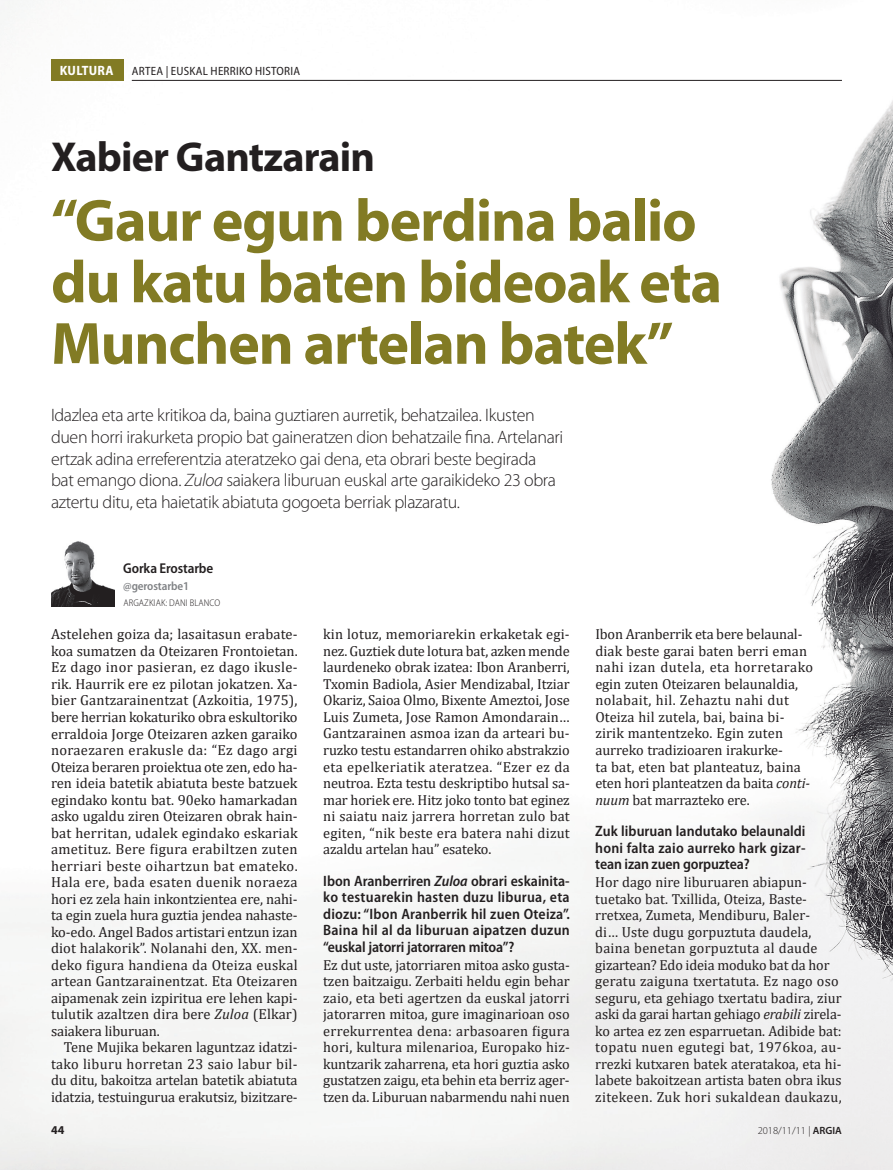
<style>
.page{position:relative;width:893px;height:1170px;background:#fff}
.page>*{position:absolute;margin:0;border:0;box-sizing:border-box;transform-origin:0 0}
.t1{font:700 60px/61.5px "Myriad Pro";letter-spacing:-.02em;color:#827b24}
.t2{font:700 42px "Myriad Pro";letter-spacing:-.02em;color:#231f20}
.t3{font:300 18px/21.6px "Myriad Pro";letter-spacing:-.02em;color:#231f20}
.t4{font:600 semi-condensed 15px/16.5px "Myriad Pro";letter-spacing:-.005em;color:#231f20;text-align:justify}
.t5{font:14.55px/16.5px "Cambria";color:#231f20;text-align:justify}
.t6{font:600 semi-condensed 14.25px "Myriad Pro";letter-spacing:-.01em;color:#231f20}
.t7{font:700 semi-condensed 13.5px "Myriad Pro";letter-spacing:.02em;color:#fff}
.t8{font:semi-condensed 12px "Myriad Pro";letter-spacing:.02em;color:#231f20}
.t9{font:600 semi-condensed 12px "Myriad Pro";letter-spacing:-.01em;color:#808285}
.t10{font:700 12px "Myriad Pro";color:#231f20}
.t11{font:300 10.5px "Myriad Pro";color:#231f20}
.t12{font:300 semi-condensed 9.75px "Myriad Pro";letter-spacing:.01em;color:#231f20}
.s1{font-style:italic}
.s2{font-weight:600}
</style>
<div class="page">
<img style="left:0;top:0;width:893px;height:1169px">
<img style="left:51px;top:540px;width:64px;height:66px">
<hr style="left:132px;top:80px;width:710px;height:1px;background:#231f20">
<div style="left:51px;top:60px;width:72px;height:21px;background:#827b24"></div>
<p class="t7" style="left:60px;top:62px;width:55px">KULTURA</p>
<p class="t8" style="left:132px;top:63px;width:169px">ARTEA | EUSKAL HERRIKO HISTORIA</p>
<h2 class="t2" style="left:51px;top:129px;width:325px">Xabier Gantzarain</h2>
<h1 class="t1" style="left:51px;top:188px;width:673px">“Gaur egun berdina balio du katu baten bideoak eta<br>Munchen artelan batek”</h1>
<p class="t3" style="left:51px;top:404px;width:514px">Idazlea eta arte kritikoa da, baina guztiaren aurretik, behatzailea. Ikusten duen horri irakurketa propio bat gaineratzen dion behatzaile fina. Artelanari ertzak adina erreferentzia ateratzeko gai dena, eta obrari beste begirada bat emango diona. <span class="s1">Zuloa</span> saiakera liburuan euskal arte garaikideko 23 obra aztertu ditu, eta haietatik abiatuta gogoeta berriak plazaratu.</p>
<p class="t6" style="left:123px;top:559px;width:91px">Gorka Erostarbe</p>
<p class="t9" style="left:123px;top:578px;width:67px">@gerostarbe1</p>
<p class="t12" style="left:123px;top:597px;width:98px">ARGAZKIAK: DANI BLANCO</p>
<p class="t5" style="left:51px;top:626px;width:248px">Astelehen goiza da; lasaitasun erabate&shy;koa sumatzen da Oteizaren Frontoietan.<br>Ez dago inor pasieran, ez dago ikusle&shy;rik. Haurrik ere ez pilotan jokatzen. Xa&shy;bier Gantzarainentzat (Azkoitia, 1975), bere herrian kokaturiko obra eskultoriko erraldoia Jorge Oteizaren azken garaiko noraezaren erakusle da: “Ez dago argi Oteiza beraren proiektua ote zen, edo ha&shy;ren ideia batetik abiatuta beste batzuek egindako kontu bat. 90eko hamarkadan asko ugaldu ziren Oteizaren obrak hain&shy;bat herritan, udalek egindako eskariak ametituz. Bere figura erabiltzen zuten herriari beste oihartzun bat emateko.<br>Hala ere, bada esaten duenik noraeza hori ez zela hain inkontzientea ere, nahi&shy;ta egin zuela hura guztia jendea nahaste&shy;ko-edo. Angel Bados artistari entzun izan diot halakorik”. Nolanahi den, XX. men&shy;deko figura handiena da Oteiza euskal artean Gantzarainentzat. Eta Oteizaren aipamenak zein izpiritua ere lehen kapi&shy;tulutik azaltzen dira bere <span class="s1">Zuloa</span> (Elkar) saiakera liburuan.</p>
<p class="t5" style="left:51px;top:1038px;width:248px;text-indent:13px">Tene Mujika bekaren laguntzaz idatzi&shy;tako liburu horretan 23 saio labur bil&shy;du ditu, bakoitza artelan batetik abiatuta idatzia, testuingurua erakutsiz, bizitzare-</p>
<p class="t5" style="left:323px;top:626px;width:248px">kin lotuz, memoriarekin erkaketak egi&shy;nez. Guztiek dute lotura bat, azken mende laurdeneko obrak izatea: Ibon Aranberri, Txomin Badiola, Asier Mendizabal, Itziar Okariz, Saioa Olmo, Bixente Ameztoi, Jose Luis Zumeta, Jose Ramon Amondarain… Gantzarainen asmoa izan da arteari bu&shy;ruzko testu estandarren ohiko abstrakzio eta epelkeriatik ateratzea. “Ezer ez da neutroa. Ezta testu deskriptibo hutsal sa&shy;mar horiek ere. Hitz joko tonto bat eginez ni saiatu naiz jarrera horretan zulo bat egiten, “nik beste era batera nahi dizut azaldu artelan hau” esateko.</p>
<p class="t4" style="left:323px;top:871px;width:248px">Ibon Aranberriren <span class="s1">Zuloa</span> obrari eskainita&shy;ko testuarekin hasten duzu liburua, eta diozu: “Ibon Aranberrik hil zuen Oteiza”.<br>Baina hil al da liburuan aipatzen duzun “euskal jatorri jatorraren mitoa”?</p>
<p class="t5" style="left:323px;top:956px;width:248px">Ez dut uste, jatorriaren mitoa asko gusta&shy;tzen baitzaigu. Zerbaiti heldu egin behar zaio, eta beti agertzen da euskal jatorri jatorarren mitoa, gure imaginarioan oso errekurrentea dena: arbasoaren figura hori, kultura milenarioa, Europako hiz&shy;kuntzarik zaharrena, eta hori guztia asko gustatzen zaigu, eta behin eta berriz ager&shy;tzen da. Liburuan nabarmendu nahi nuen</p>
<p class="t5" style="left:595px;top:626px;width:219px;text-align:left">Ibon Aranberrik eta bere belaunal&shy;diak beste garai baten berri eman nahi izan dutela, eta horretarako egin zuten Oteizaren belaunaldia, nolabait, hil. Zehaztu nahi dut Oteiza hil zutela, bai, baina bi&shy;zirik mantentzeko. Egin zuten aurreko tradizioaren irakurke-<br>ta bat, eten bat planteatuz, baina eten hori planteatzen da baita <span class="s1">conti&shy;nuum</span> bat marrazteko ere.</p>
<p class="t4" style="left:595px;top:822px;width:212px">Zuk liburuan landutako belaunaldi honi falta zaio aurreko hark gizar&shy;tean izan zuen gorpuztea?</p>
<p class="t5" style="left:595px;top:873px;width:248px;text-align:left">Hor dago nire liburuaren abiapun&shy;tuetako bat. Txillida, Oteiza, Baste&shy;rretxea, Zumeta, Mendiburu, Baler-<br>di… Uste dugu gorpuztuta daudela, baina benetan gorpuztuta al daude gizartean? Edo ideia moduko bat da hor geratu zaiguna txertatuta. Ez nago oso seguru, eta gehiago txertatu badira, ziur aski da garai hartan gehiago <span class="s1">erabili</span> zirela&shy;ko artea ez zen esparruetan. Adibide bat: topatu nuen egutegi bat, 1976koa, au&shy;rrezki kutxaren batek ateratakoa, eta hi&shy;labete bakoitzean artista baten obra ikus zitekeen. Zuk hori sukaldean daukazu,</p>
<p class="t10" style="left:51px;top:1122px;width:15px">44</p>
<p class="t11" style="left:758px;top:1123px;width:86px">2018/11/11 | <span class="s2">ARGIA</span></p>
</div>
